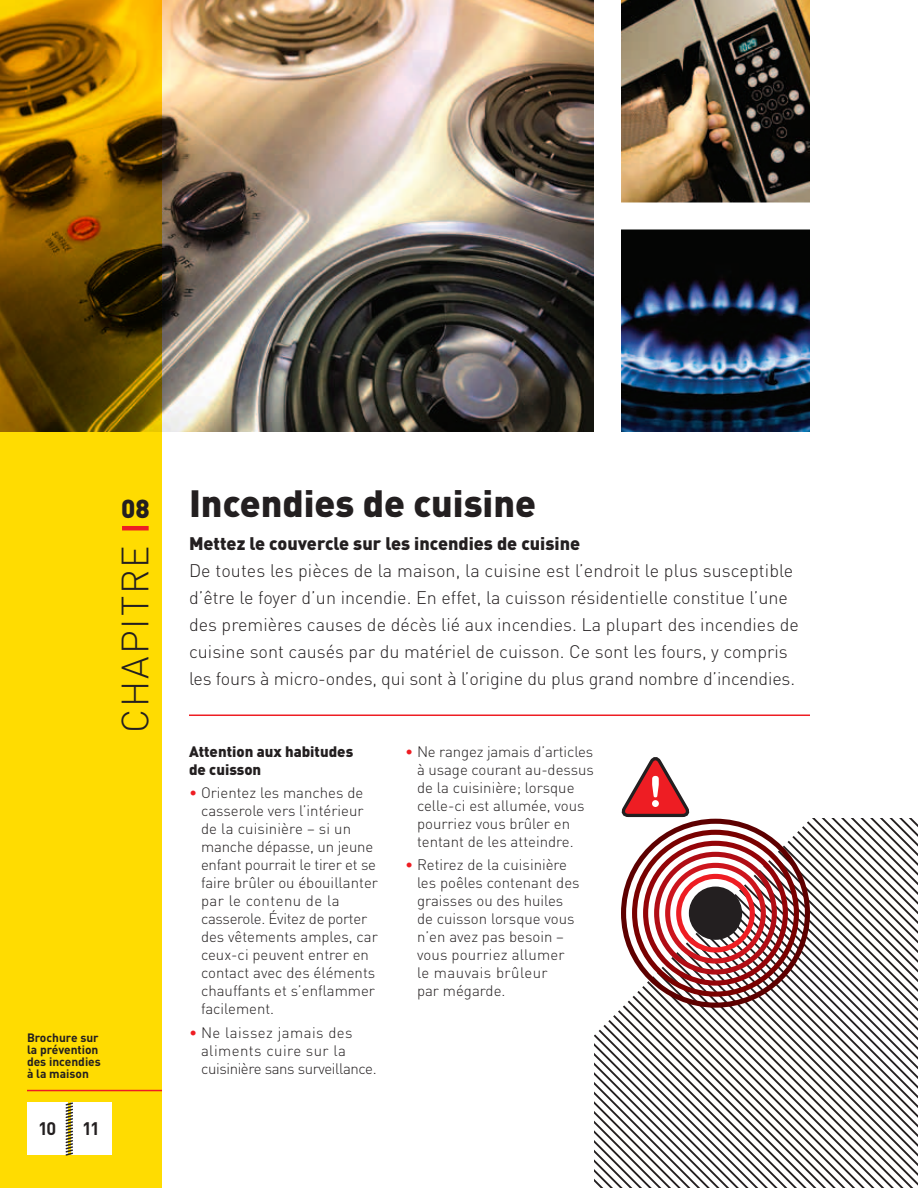
<style>
.page{position:relative;width:918px;height:1188px;background:#fff}
.page>*{position:absolute;margin:0;border:0;box-sizing:border-box;transform-origin:0 0}
.t1{font:900 37.5px "DIN";color:#231f20}
.t2{font:300 37.5px "DIN";letter-spacing:.05em;color:#231f20}
.t3{font:900 25.8px "DIN";color:#231f20}
.t4{font:300 18px/27px "DIN";color:#231f20}
.t5{font:900 18px "DIN";color:#231f20}
.t6{font:700 18px "DIN";color:#231f20}
.t7{font:300 15px/18px "DIN";color:#231f20}
.t8{font:300 15px/18px "DIN";letter-spacing:.03em;color:#231f20}
.t9{font:900 15px/18px "DIN";color:#231f20}
.t10{font:700 12px/12px "DIN";color:#231f20}
.s1{color:#ee1d23}
</style>
<div class="page">
<img style="left:162px;top:0;width:432px;height:432px">
<img style="left:621px;top:230px;width:189px;height:202px">
<img style="left:621px;top:0;width:189px;height:202px">
<svg style="left:0;top:0;width:162px;height:1188px;background:#ceaa00"></svg>
<hr style="left:122px;top:526px;width:27px;height:4px;background:#ee1d23">
<div style="left:27px;top:1102px;width:40px;height:53px;background:#fff"></div>
<div style="left:71px;top:1102px;width:40px;height:53px;background:#fff"></div>
<svg style="left:64px;top:1101px;width:10px;height:56px"></svg>
<hr style="left:189px;top:715px;width:621px;height:1px;background:#ee1d23">
<svg style="left:594px;top:757px;width:324px;height:431px"></svg>
<hr style="left:27px;top:1090px;width:135px;height:1px;background:#ee1d23">
<h2 class="t3" style="left:121px;top:491px;width:30px">08</h2>
<h1 class="t2" style="left:112px;top:733px;width:189px;rotate:-90deg">CHAPITRE</h1>
<p class="t10" style="left:27px;top:1031px;width:75px">Brochure sur la prévention des incendies à la maison</p>
<p class="t6" style="left:38px;top:1117px;width:20px">10</p>
<p class="t6" style="left:82px;top:1117px;width:19px">11</p>
<h1 class="t1" style="left:189px;top:479px;width:349px">Incendies de cuisine</h1>
<p class="t5" style="left:189px;top:531px;width:393px">Mettez le couvercle sur les incendies de cuisine</p>
<p class="t4" style="left:189px;top:557px;width:611px">De toutes les pièces de la maison, la cuisine est l’endroit le plus susceptible d’être le foyer d’un incendie. En effet, la cuisson résidentielle constitue l’une des premières causes de décès lié aux incendies. La plupart des incendies de cuisine sont causés par du matériel de cuisson. Ce sont les fours, y compris les fours à micro-ondes, qui sont à l’origine du plus grand nombre d’incendies.</p>
<p class="t9" style="left:189px;top:742px;width:166px">Attention aux habitudes de cuisson</p>
<p class="t7" style="left:201px;top:784px;width:178px;text-indent:-12px"><span class="s1">•</span> Orientez les manches de casserole vers l’intérieur de la cuisinière – si un manche dépasse, un jeune enfant pourrait le tirer et se faire brûler ou ébouillanter par le contenu de la casserole. Évitez de porter des vêtements amples, car ceux-ci peuvent entrer en contact avec des éléments chauffants et s’enflammer facilement.</p>
<p class="t8" style="left:201px;top:1023px;width:177px;text-indent:-12px"><span class="s1">•</span> Ne laissez jamais des aliments cuire sur la cuisinière sans surveillance.</p>
<p class="t7" style="left:417px;top:742px;width:178px;text-indent:-12px"><span class="s1">•</span> Ne rangez jamais d’articles à usage courant au-dessus de la cuisinière; lorsque celle-ci est allumée, vous pourriez vous brûler en tentant de les atteindre.</p>
<p class="t7" style="left:417px;top:856px;width:164px;text-indent:-12px"><span class="s1">•</span> Retirez de la cuisinière les poêles contenant des graisses ou des huiles de cuisson lorsque vous n’en avez pas besoin – vous pourriez allumer le mauvais brûleur<br>par mégarde.</p>
</div>
